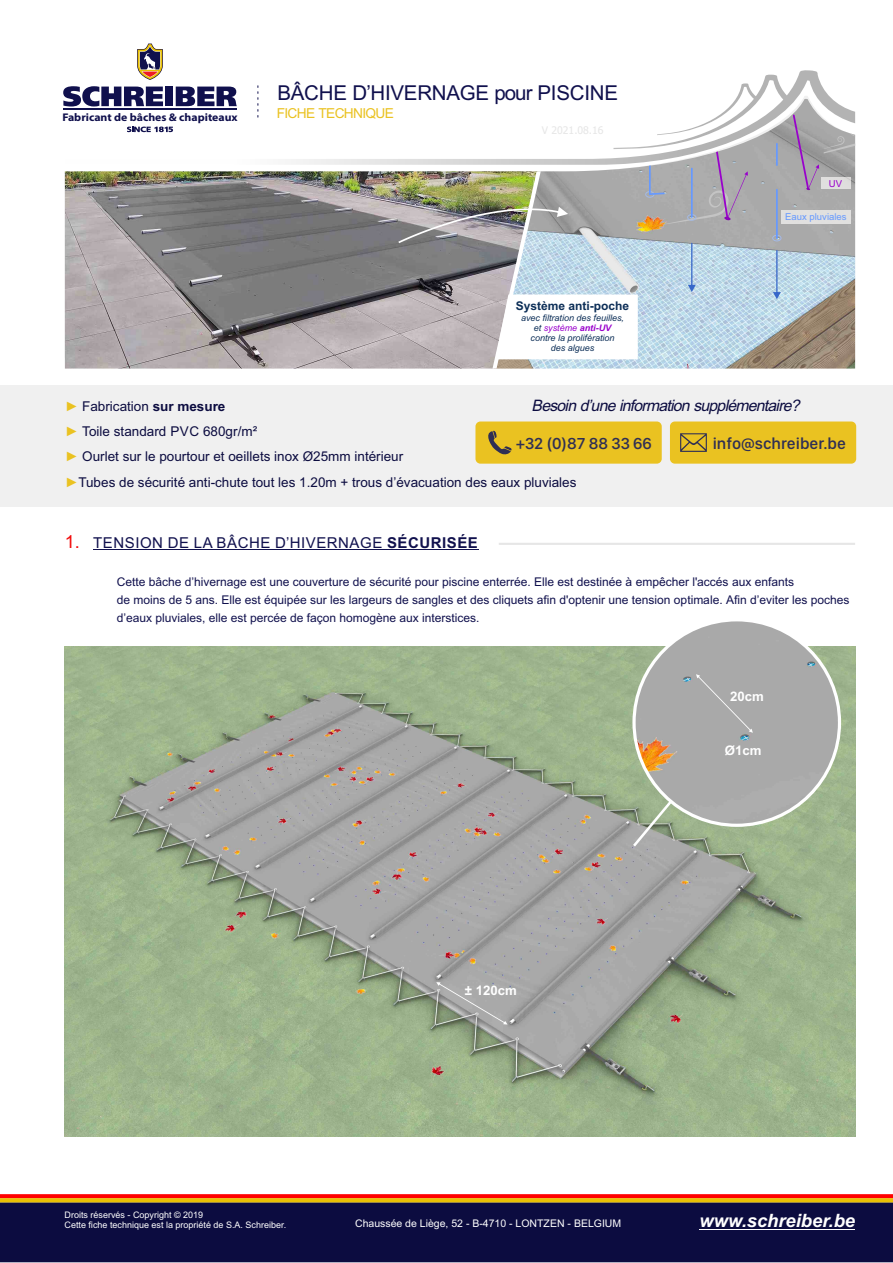
<style>
.page{position:relative;width:893px;height:1263px;background:#fff}
.page>*{position:absolute;margin:0;border:0;box-sizing:border-box;transform-origin:0 0}
.t1{font:20.55px "Arial";letter-spacing:-.01em;color:#10104d}
.t2{font:italic 700 18.45px "Arial";color:#fff}
.t3{font:500 16.5px "SF Compact Display";color:#2f2f54}
.t4{font:italic 15.75px "Arial Unicode MS";color:#0c0c40}
.t5{font:15px "Arial";letter-spacing:.035em;color:#10104d}
.t6{font:13.65px "Arial Unicode MS";letter-spacing:-.05em;color:#eac221}
.t7{font:13.5px/25.3px "Arial";color:#0c0c40}
.t8{font:700 13.2px "Arial";color:#fff}
.t9{font:12px/17.9px "Arial Unicode MS";color:#10104d}
.t10{font:700 12px "Arial";color:#0c2e57}
.t11{font:700 11.1px "Myriad Pro";color:#10104d;scale:1.06 1}
.t12{font:10.5px "Arial Unicode MS";color:#fff}
.t13{font:9.6px "Arial";color:#90c}
.t14{font:9.45px "Arial";color:#69f}
.t15{font:9px/10.1px "Arial";color:#fff}
.t16{font:italic 9px/10.1px "Arial";color:#0c2e57;text-align:center}
.s1{color:#90c}
.s2{font-weight:700;color:#90c}
.s3{color:#eac221}
.s4{font-weight:700}
.s5{font-style:italic;color:#eac221}
.s6{font-size:18px;color:#f20c0c}
</style>
<div class="page">
<img style="left:65px;top:646px;width:790px;height:490px">
<svg style="left:436px;top:982px;width:71px;height:42px;background:#a4a6a2"></svg>
<div style="left:634px;top:620px;width:205px;height:205px;background:#a9a9a9;border-radius:50%"></div>
<svg style="left:630px;top:674px;width:123px;height:175px;background:#abada2"></svg>
<div style="left:0;top:1202px;width:893px;height:60px;background:#0c0c40"></div>
<hr style="left:699px;top:1228px;width:156px;height:1px;background:#fff">
<svg style="left:0;top:1194px;width:893px;height:4px;background:#ff0a0a"></svg>
<svg style="left:0;top:1198px;width:893px;height:4px;background:#eabe0b"></svg>
<img style="left:638px;top:165px;width:217px;height:204px">
<img style="left:65px;top:171px;width:333px;height:198px">
<svg style="left:688px;top:243px;width:8px;height:49px"></svg>
<svg style="left:773px;top:250px;width:8px;height:49px"></svg>
<div style="left:645px;top:191px;width:9px;height:7px;border:1px solid #a3bae6;border-radius:50%"></div>
<div style="left:772px;top:235px;width:9px;height:6px;border:1px solid #a3bae6;border-radius:50%"></div>
<img style="left:781px;top:211px;width:69px;height:12px">
<svg style="left:792px;top:165px;width:63px;height:26px"></svg>
<img style="left:821px;top:178px;width:29px;height:11px">
<svg style="left:648px;top:165px;width:100px;height:60px;background:#aaa6ad"></svg>
<hr style="left:776px;top:190px;width:2px;height:48px;background:#69f">
<svg style="left:65px;top:70px;width:790px;height:95px"></svg>
<svg style="left:63px;top:86px;width:100px;height:20px"></svg>
<div style="left:165px;top:87px;width:8px;height:19px;background:#10104d"></div>
<svg style="left:176px;top:87px;width:61px;height:19px"></svg>
<hr style="left:63px;top:109px;width:174px;height:1px;background:#10104d">
<svg style="left:137px;top:44px;width:26px;height:36px"></svg>
<svg style="left:127px;top:126px;width:46px;height:6px"></svg>
<div style="left:0;top:385px;width:893px;height:122px;background:#f0f0f0"></div>
<div style="left:475px;top:421px;width:187px;height:43px;background:#eac221;border:2px solid #eac221;border-radius:4px"></div>
<svg style="left:488px;top:430px;width:24px;height:25px"></svg>
<div style="left:670px;top:421px;width:186px;height:43px;background:#eac221;border:2px solid #eac221;border-radius:4px"></div>
<svg style="left:680px;top:433px;width:27px;height:19px"></svg>
<svg style="left:257px;top:86px;width:1px;height:34px"></svg>
<img style="left:398px;top:143px;width:240px;height:226px">
<hr style="left:93px;top:549px;width:294px;height:1px;background:#10104d">
<hr style="left:387px;top:549px;width:91px;height:1px;background:#10104d">
<hr style="left:499px;top:543px;width:356px;height:2px;background:#e6e6e6">
<p class="t11" style="left:62px;top:113px;width:167px">Fabricant de bâches &amp; chapiteaux</p>
<h1 class="t1" style="left:277px;top:85px;width:342px">BÂCHE D’HIVERNAGE pour PISCINE</h1>
<p class="t6" style="left:277px;top:108px;width:119px">FICHE TECHNIQUE</p>
<p class="t10" style="left:516px;top:301px;width:115px">Système anti-poche</p>
<p class="t16" style="left:521px;top:313px;width:105px">avec filtration des feuilles, et <span class="s1">système</span> <span class="s2">anti-UV </span>contre la prolifération<br>des algues</p>
<p class="t13" style="left:829px;top:180px;width:15px">UV</p>
<p class="t14" style="left:785px;top:214px;width:63px">Eaux pluviales</p>
<h3 class="t4" style="left:532px;top:399px;width:273px">Besoin d’une information supplémentaire?</h3>
<h3 class="t3" style="left:516px;top:433px;width:137px">+32 (0)87 88 33 66</h3>
<h3 class="t3" style="left:713px;top:433px;width:135px">info@schreiber.be</h3>
<p class="t7" style="left:65px;top:394px;width:513px"><span class="s3">►</span> Fabrication <span class="s4">sur mesure<br></span><span class="s3">►</span> Toile standard PVC 680gr/m²<br><span class="s5">►</span> Ourlet sur le pourtour et oeillets inox Ø25mm intérieur<br><span class="s3">►</span>Tubes de sécurité anti-chute tout les 1.20m + trous d’évacuation des eaux pluviales</p>
<p class="t5" style="left:65px;top:537px;width:415px"><span class="s6">1.</span> TENSION DE LA BÂCHE D’HIVERNAGE <span class="s4">SÉCURISÉE</span></p>
<p class="t9" style="left:117px;top:574px;width:734px">Cette bâche d’hivernage est une couverture de sécurité pour piscine enterrée. Elle est destinée à empêcher l'accés aux enfants<br>de moins de 5 ans. Elle est équipée sur les largeurs de sangles et des cliquets afin d'optenir une tension optimale. Afin d’eviter les poches d’eaux pluviales, elle est percée de façon homogène aux interstices.</p>
<p class="t8" style="left:730px;top:692px;width:35px">20cm</p>
<p class="t8" style="left:465px;top:986px;width:54px">± 120cm</p>
<p class="t8" style="left:725px;top:745px;width:38px">Ø1cm</p>
<p class="t15" style="left:65px;top:1211px;width:223px">Droits réservés - Copyright © 2019<br>Cette fiche technique est la propriété de S.A. Schreiber.</p>
<p class="t12" style="left:355px;top:1219px;width:268px">Chaussée de Liège, 52 - B-4710 - LONTZEN - BELGIUM</p>
<h2 class="t2" style="left:699px;top:1213px;width:157px">www.schreiber.be</h2>
</div>
